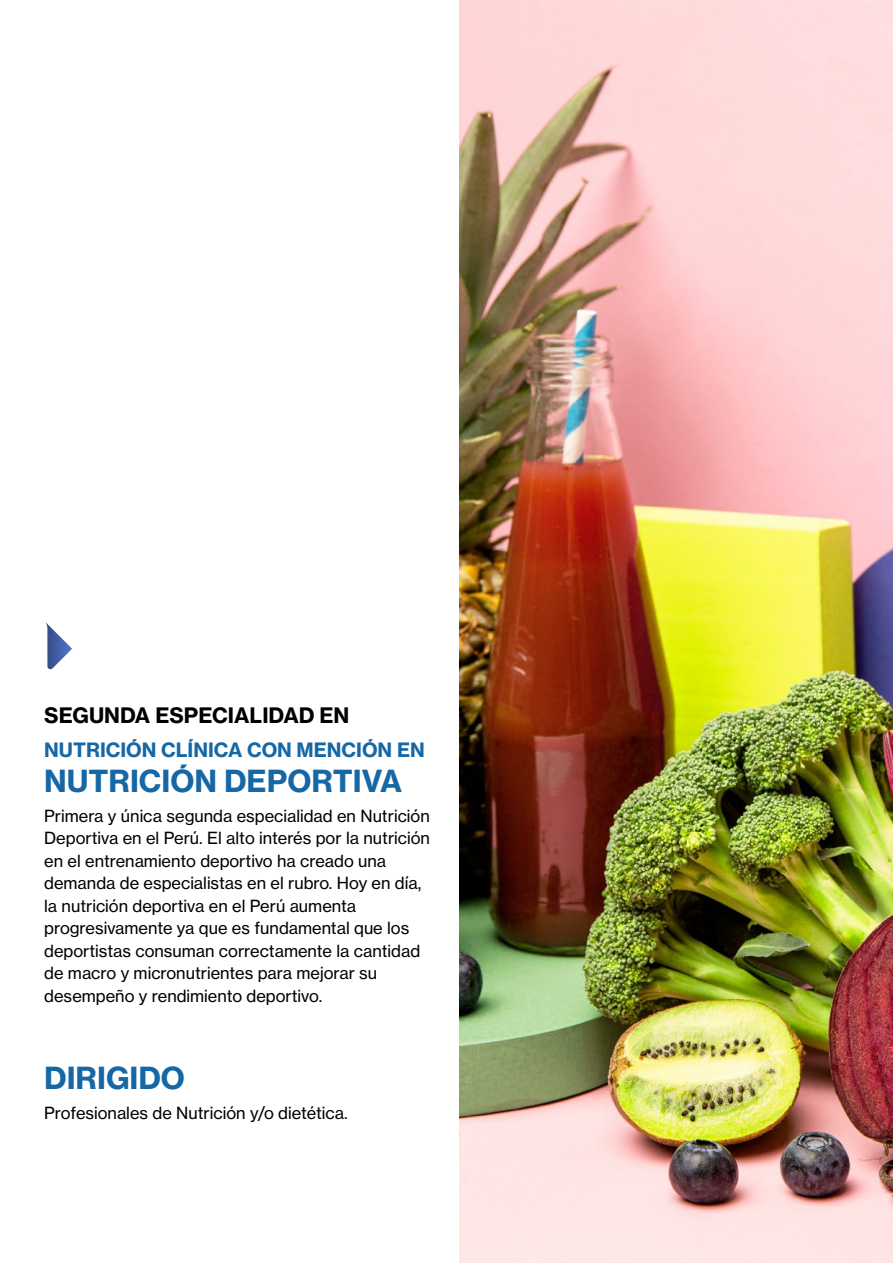
<style>
.page{position:relative;width:893px;height:1263px;background:#fff}
.page>*{position:absolute;margin:0;border:0;box-sizing:border-box;transform-origin:0 0}
.t1{font:30px "N Haas Grotesk TX Std 75 Bd";color:#1567a6}
.t2{font:21px "N Haas Grotesk TX Std 75 Bd";color:#000}
.t3{font:19.5px "N Haas Grotesk TX Std 75 Bd";color:#1567a6}
.t4{font:16.5px/22.5px "N Haas Grotesk TX Std 55 Rg";color:#000}
</style>
<div class="page">
<img style="left:460px;top:0;width:433px;height:1263px">
<svg style="left:46px;top:623px;width:26px;height:46px"></svg>
<p class="t2" style="left:44px;top:702px;width:307px">SEGUNDA ESPECIALIDAD EN</p>
<p class="t3" style="left:44px;top:738px;width:382px">NUTRICIÓN CLÍNICA CON MENCIÓN EN</p>
<h1 class="t1" style="left:44px;top:762px;width:359px">NUTRICIÓN DEPORTIVA</h1>
<p class="t4" style="left:44px;top:804px;width:387px">Primera y única segunda especialidad en Nutrición Deportiva en el Perú. El alto interés por la nutrición en el entrenamiento deportivo ha creado una demanda de especialistas en el rubro. Hoy en día, la nutrición deportiva en el Perú aumenta progresivamente ya que es fundamental que los deportistas consuman correctamente la cantidad de macro y micronutrientes para mejorar su desempeño y rendimiento deportivo.</p>
<h1 class="t1" style="left:44px;top:1059px;width:142px">DIRIGIDO</h1>
<p class="t4" style="left:44px;top:1101px;width:305px">Profesionales de Nutrición y/o dietética.</p>
</div>
